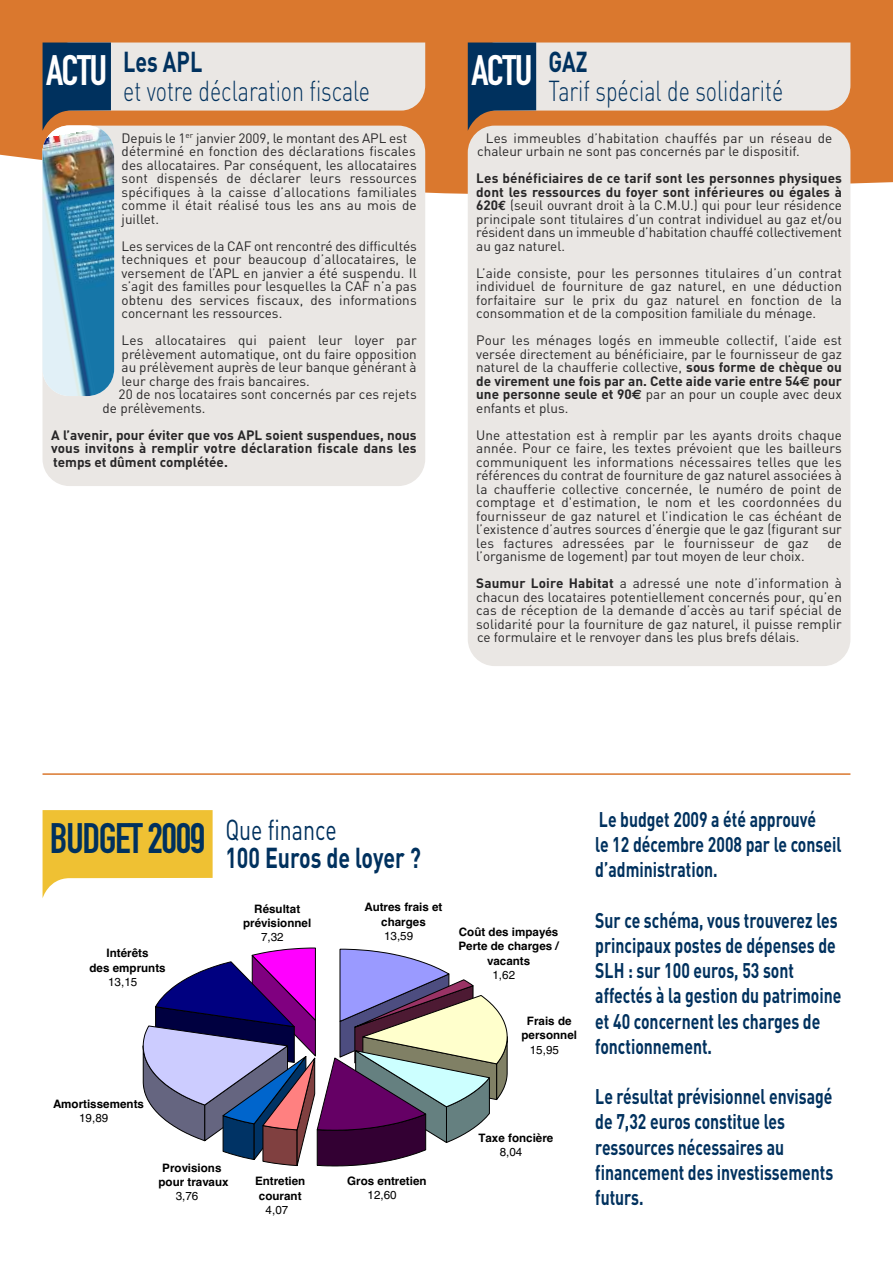
<style>
.page{position:relative;width:893px;height:1263px;background:#fff}
.page>*{position:absolute;margin:0;border:0;box-sizing:border-box;transform-origin:0 0}
.t1{font:42px "DIN Engschrift Alternate";letter-spacing:-.04em;color:#00315e}
.t2{font:42px "DIN Engschrift Alternate";letter-spacing:-.04em;color:#fff}
.t3{font:300 28.5px "DIN";color:#00315e;scale:.75 1}
.t4{font:700 28.5px "DIN";color:#00315e;scale:.75 1}
.t5{font:700 21px/25.2px "DIN";color:#00315e;scale:.75 1}
.t6{font:13.5px/13.5px "DIN";color:#272627;text-align:justify}
.t7{font:700 13.5px/13.5px "DIN";color:#272627;text-align:justify}
.t8{font:700 11.55px/14.5px "Helvetica";color:#000;text-align:center}
.t9{font:11.55px "Helvetica";color:#000}
.s1{font-weight:700}
.s2{font-family:"Euro Mono";font-weight:700}
.s3{font-family:"Euro Sans";font-weight:700}
</style>
<div class="page">
<div style="left:0;top:0;width:893px;height:194px;background:#da782e"></div>
<div style="left:43px;top:126px;width:382px;height:360px;background:#eae7e4;border-radius:27px"></div>
<svg style="left:43px;top:43px;width:382px;height:88px;background:#c5b9b1"></svg>
<img style="left:43px;top:127px;width:71px;height:269px;border-radius:27px">
<div style="left:468px;top:126px;width:382px;height:540px;background:#eae7e4;border-radius:27px"></div>
<svg style="left:468px;top:43px;width:382px;height:88px;background:#c5b9b1"></svg>
<svg style="left:43px;top:810px;width:170px;height:87px"></svg>
<svg style="left:142px;top:947px;width:366px;height:220px"></svg>
<hr style="left:43px;top:773px;width:807px;height:2px;background:#da782e">
<h1 class="t2" style="left:46px;top:55px;width:63px">ACTU</h1>
<h2 class="t4" style="left:123px;top:46px;width:107px">Les APL</h2>
<h2 class="t3" style="left:123px;top:74px;width:330px">et votre déclaration fiscale</h2>
<p class="t6" style="left:122px;top:131px;width:297px;text-align:left">Depuis le 1<sup>er</sup> janvier 2009, le montant des APL est déterminé en fonction des déclarations fiscales des allocataires. Par conséquent, les allocataires sont dispensés de déclarer leurs ressources spécifiques à la caisse d’allocations familiales comme il était réalisé tous les ans au mois de juillet.</p>
<p class="t6" style="left:122px;top:239px;width:297px">Les services de la CAF ont rencontré des difficultés techniques et pour beaucoup d’allocataires, le versement de l’APL en janvier a été suspendu. Il s’agit des familles pour lesquelles la CAF n’a pas obtenu des services fiscaux, des informations concernant les ressources.</p>
<p class="t6" style="left:122px;top:334px;width:297px">Les allocataires qui paient leur loyer par</p>
<p class="t6" style="left:122px;top:347px;width:297px">prélèvement automatique, ont du faire opposition</p>
<p class="t6" style="left:122px;top:361px;width:297px">au prélèvement auprès de leur banque générant à</p>
<p class="t6" style="left:122px;top:374px;width:190px">leur charge des frais bancaires.</p>
<p class="t6" style="left:119px;top:388px;width:300px">20 de nos locataires sont concernés par ces rejets</p>
<p class="t6" style="left:103px;top:401px;width:104px">de prélèvements.</p>
<p class="t7" style="left:51px;top:428px;width:367px">A l’avenir, pour éviter que vos APL soient suspendues, nous vous invitons à remplir votre déclaration fiscale dans les temps et dûment complétée.</p>
<h1 class="t2" style="left:471px;top:55px;width:63px">ACTU</h1>
<h2 class="t4" style="left:549px;top:46px;width:53px">GAZ</h2>
<h2 class="t3" style="left:549px;top:74px;width:314px">Tarif spécial de solidarité</h2>
<p class="t6" style="left:477px;top:131px;width:357px;text-indent:9px">Les immeubles d’habitation chauffés par un réseau de chaleur urbain ne sont pas concernés par le dispositif.</p>
<p class="t6" style="left:476px;top:172px;width:367px"><span class="s1">Les bénéficiaires de ce tarif sont les personnes physiques dont les ressources du foyer sont inférieures ou égales à 620</span><span class="s2">€</span> (seuil ouvrant droit à la C.M.U.) qui pour leur résidence principale sont titulaires d’un contrat individuel au gaz et/ou résident dans un immeuble d’habitation chauffé collectivement au gaz naturel.</p>
<p class="t6" style="left:476px;top:266px;width:367px">L’aide consiste, pour les personnes titulaires d’un contrat individuel de fourniture de gaz naturel, en une déduction forfaitaire sur le prix du gaz naturel en fonction de la consommation et de la composition familiale du ménage.</p>
<p class="t6" style="left:476px;top:334px;width:367px">Pour les ménages logés en immeuble collectif, l’aide est versée directement au bénéficiaire, par le fournisseur de gaz naturel de la chaufferie collective, <span class="s1">sous forme de chèque ou de virement une fois par an. Cette aide varie entre 54</span><span class="s3">€</span> <span class="s1">pour une personne seule et 90</span><span class="s3">€</span> par an pour un couple avec deux enfants et plus.</p>
<p class="t6" style="left:476px;top:428px;width:367px">Une attestation est à remplir par les ayants droits chaque année. Pour ce faire, les textes prévoient que les bailleurs communiquent les informations nécessaires telles que les références du contrat de fourniture de gaz naturel associées à la chaufferie collective concernée, le numéro de point de comptage et d'estimation, le nom et les coordonnées du fournisseur de gaz naturel et l’indication le cas échéant de l’existence d’autres sources d’énergie que le gaz (figurant sur les factures adressées par le fournisseur de gaz</p>
<p class="t6" style="left:827px;top:536px;width:16px">de</p>
<p class="t6" style="left:476px;top:543px;width:367px;line-height:27px">l’organisme de logement) par tout moyen de leur choix.<br><span class="s1">Saumur Loire Habitat</span> a adressé une note d’information à</p>
<p class="t6" style="left:476px;top:590px;width:367px">chacun des locataires potentiellement concernés pour, qu’en cas de réception de la demande d’accès au tarif spécial de solidarité pour la fourniture de gaz naturel, il puisse remplir ce formulaire et le renvoyer dans les plus brefs délais.</p>
<h1 class="t1" style="left:50px;top:823px;width:288px">BUDGET2009 <sup>Que</sup> <sup>finance</sup></h1>
<h2 class="t4" style="left:225px;top:842px;width:262px">100 Euros de loyer ?</h2>
<p class="t8" style="left:89px;top:946px;width:78px">Intérêts<br>des emprunts</p>
<p class="t9" style="left:108px;top:978px;width:34px">13,15 Ä</p>
<p class="t8" style="left:243px;top:901px;width:70px">Résultat prévisionnel</p>
<p class="t9" style="left:261px;top:933px;width:27px">7,32 Ä</p>
<p class="t8" style="left:53px;top:1096px;width:92px">Amortissements</p>
<p class="t9" style="left:79px;top:1113px;width:34px">19,89 Ä</p>
<p class="t8" style="left:158px;top:1160px;width:72px">Provisions pour travaux</p>
<p class="t9" style="left:176px;top:1192px;width:27px">3,76 Ä</p>
<p class="t8" style="left:255px;top:1174px;width:52px">Entretien courant</p>
<p class="t9" style="left:266px;top:1206px;width:27px">4,07 Ä</p>
<p class="t8" style="left:365px;top:900px;width:79px">Autres frais et charges</p>
<p class="t9" style="left:384px;top:931px;width:34px">13,59 Ä</p>
<p class="t8" style="left:458px;top:924px;width:102px">Coût des impayés<br>Perte de charges / vacants</p>
<p class="t9" style="left:492px;top:970px;width:27px">1,62 Ä</p>
<p class="t8" style="left:521px;top:1014px;width:57px">Frais de personnel</p>
<p class="t9" style="left:530px;top:1045px;width:34px">15,95 Ä</p>
<p class="t8" style="left:347px;top:1174px;width:81px">Gros entretien</p>
<p class="t9" style="left:368px;top:1191px;width:34px">12,60 Ä</p>
<p class="t8" style="left:478px;top:1130px;width:77px">Taxe foncière</p>
<p class="t9" style="left:500px;top:1147px;width:27px">8,04 Ä</p>
<h3 class="t5" style="left:595px;top:807px;width:330px">Le budget 2009 a été approuvé<br>le 12 décembre 2008 par le conseil d’administration.</h3>
<h3 class="t5" style="left:595px;top:908px;width:330px">Sur ce schéma, vous trouverez les principaux postes de dépenses de<br>SLH : sur 100 euros, 53 sont affectés à la gestion du patrimoine et 40 concernent les charges de fonctionnement.</h3>
<h3 class="t5" style="left:595px;top:1084px;width:319px">Le résultat prévisionnel envisagé de 7,32 euros constitue les ressources nécessaires au financement des investissements futurs.</h3>
</div>
